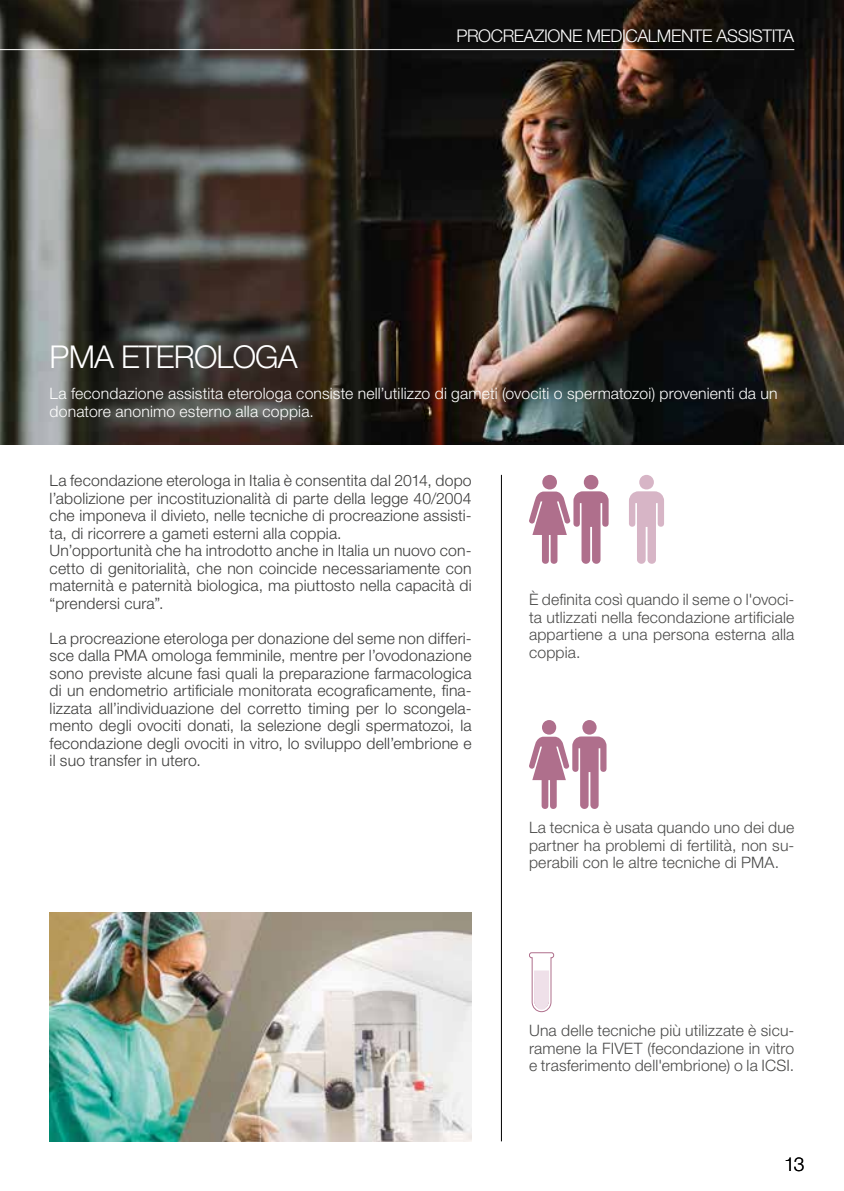
<style>
.page{position:relative;width:844px;height:1191px;background:#fff}
.page>*{position:absolute;margin:0;border:0;box-sizing:border-box;transform-origin:0 0}
.t1{font:300 31.5px "Helvetica Neue LT Std";letter-spacing:-.025em;color:#fff}
.t2{font:300 19.25px "Helvetica Neue LT Std";color:#000}
.t3{font:300 17.5px "Helvetica Neue LT Std";letter-spacing:-.025em;color:#fff}
.t4{font:300 15.75px/17.5px "Helvetica Neue LT Std";letter-spacing:.01em;color:#3c3c3b}
.t5{font:300 15.75px/17.5px "Helvetica Neue LT Std";letter-spacing:.01em;color:#4a4a49;text-align:justify}
.t6{font:300 15.75px/17.5px "Helvetica Neue LT Std";letter-spacing:.01em;color:#fff}
</style>
<div class="page">
<img style="left:0;top:0;width:843px;height:445px">
<svg style="left:529px;top:952px;width:25px;height:60px"></svg>
<hr style="left:501px;top:475px;width:1px;height:666px;background:#000">
<img style="left:50px;top:912px;width:421px;height:229px">
<hr style="left:0;top:49px;width:794px;height:1px;background:#fff">
<svg style="left:529px;top:720px;width:77px;height:89px"></svg>
<svg style="left:529px;top:475px;width:79px;height:89px"></svg>
<svg style="left:629px;top:475px;width:35px;height:89px"></svg>
<p class="t3" style="left:456px;top:25px;width:339px">PROCREAZIONE MEDICALMENTE ASSISTITA</p>
<h1 class="t1" style="left:50px;top:338px;width:249px">PMA ETEROLOGA</h1>
<p class="t6" style="left:50px;top:384px;width:729px">La fecondazione assistita eterologa consiste nell’utilizzo di gameti (ovociti o spermatozoi) provenienti da un donatore anonimo esterno alla coppia.</p>
<p class="t4" style="left:50px;top:471px;width:423px">La fecondazione eterologa in Italia è consentita dal 2014, dopo l’abolizione per incostituzionalità di parte della legge 40/2004 che imponeva il divieto, nelle tecniche di procreazione assisti&shy;ta, di ricorrere a gameti esterni alla coppia.<br>Un’opportunità che ha introdotto anche in Italia un nuovo con&shy;cetto di genitorialità, che non coincide necessariamente con maternità e paternità biologica, ma piuttosto nella capacità di “prendersi cura”.</p>
<p class="t4" style="left:50px;top:629px;width:423px;text-align:justify">La procreazione eterologa per donazione del seme non differi&shy;sce dalla PMA omologa femminile, mentre per l’ovodonazione sono previste alcune fasi quali la preparazione farmacologica di un endometrio artificiale monitorata ecograficamente, fina&shy;lizzata all’individuazione del corretto timing per lo scongela&shy;mento degli ovociti donati, la selezione degli spermatozoi, la fecondazione degli ovociti in vitro, lo sviluppo dell’embrione e il suo transfer in utero.</p>
<p class="t5" style="left:529px;top:590px;width:267px">È definita così quando il seme o l'ovoci&shy;ta utlizzati nella fecondazione artificiale appartiene a una persona esterna alla coppia.</p>
<p class="t5" style="left:529px;top:818px;width:267px">La tecnica è usata quando uno dei due partner ha problemi di fertilità, non su&shy;perabili con le altre tecniche di PMA.</p>
<p class="t5" style="left:529px;top:1021px;width:267px">Una delle tecniche più utilizzate è sicu&shy;ramene la FIVET (fecondazione in vitro e trasferimento dell'embrione) o la ICSI.</p>
<p class="t2" style="left:784px;top:1152px;width:22px">13</p>
</div>
